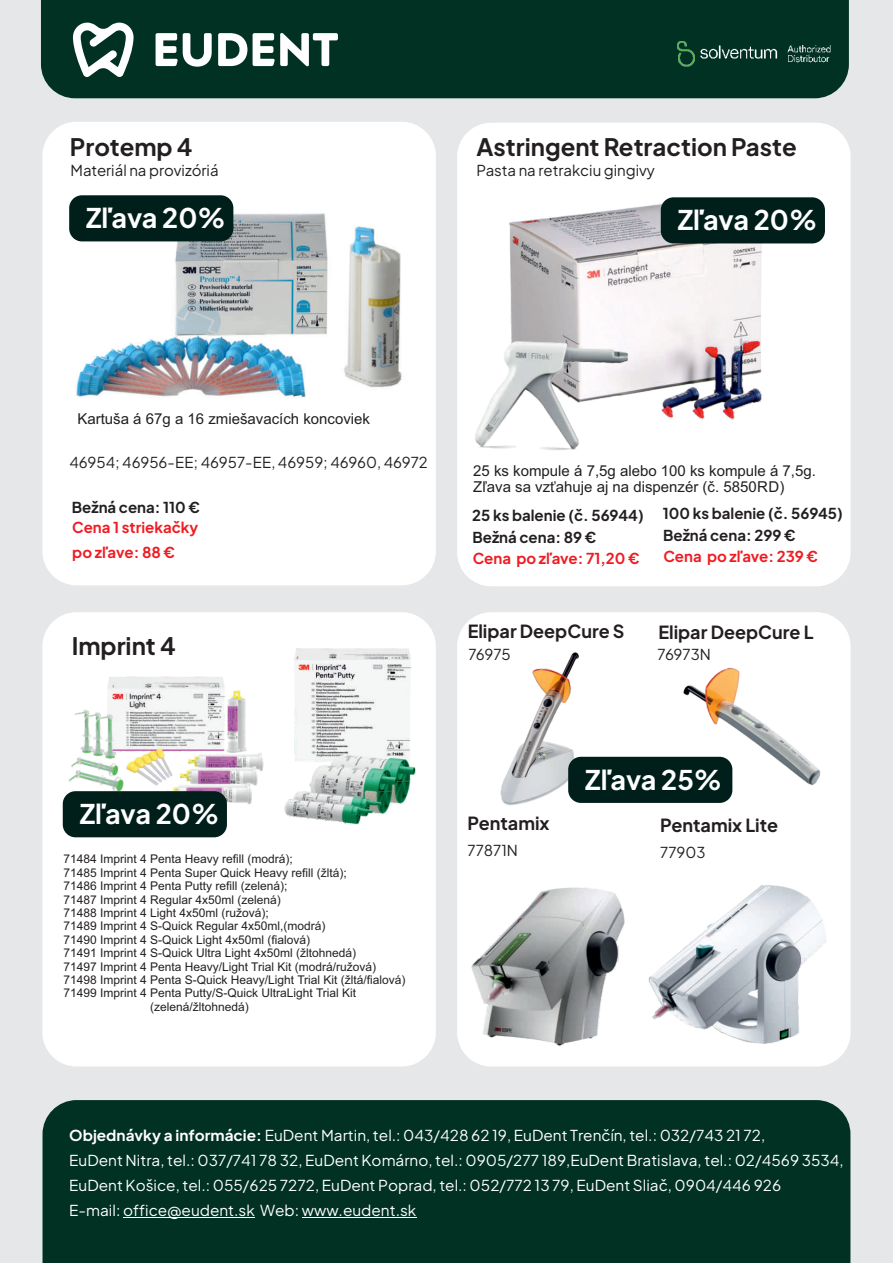
<style>
.page{position:relative;width:893px;height:1263px;background:#e6e7e9}
.page>*{position:absolute;margin:0;border:0;box-sizing:border-box;transform-origin:0 0}
.t1{font:27px "Plus Jakarta Sans";letter-spacing:-.01em;color:#fff}
.t2{font:24px "Plus Jakarta Sans";color:#231f20}
.t3{font:18px "Plus Jakarta Sans";color:#231f20}
.t4{font:15px/24.8px "Plus Jakarta Sans";color:#fff}
.t5{font:15px "Plus Jakarta Sans";color:#231f20}
.t6{font:15px/16.8px "Arial";color:#231f20}
.t7{font:15px/24.8px "Plus Jakarta Sans";color:#ee1d23}
.t8{font:12px "Arial";color:#231f20}
</style>
<div class="page">
<div style="left:43px;top:1100px;width:807px;height:163px;background:#003123"></div>
<div style="left:42px;top:122px;width:394px;height:463px;background:#fff;border-radius:34px"></div>
<div style="left:457px;top:123px;width:394px;height:463px;background:#fff;border-radius:34px"></div>
<div style="left:42px;top:612px;width:394px;height:454px;background:#fff;border-radius:34px"></div>
<div style="left:457px;top:612px;width:394px;height:454px;background:#fff;border-radius:34px"></div>
<hr style="left:123px;top:1217px;width:132px;height:1px;background:#fff">
<hr style="left:302px;top:1217px;width:114px;height:1px;background:#fff">
<img style="left:471px;top:887px;width:153px;height:159px">
<img style="left:677px;top:667px;width:144px;height:136px">
<img style="left:500px;top:651px;width:84px;height:155px">
<img style="left:69px;top:201px;width:333px;height:197px">
<img style="left:509px;top:197px;width:258px;height:223px">
<img style="left:475px;top:319px;width:191px;height:131px">
<img style="left:62px;top:676px;width:202px;height:133px">
<img style="left:284px;top:648px;width:132px;height:177px">
<div style="left:41px;top:0;width:808px;height:98px;background:#003123"></div>
<svg style="left:73px;top:23px;width:61px;height:54px;background:#7c958e"></svg>
<svg style="left:156px;top:33px;width:56px;height:34px;background:#90a59f"></svg>
<svg style="left:218px;top:33px;width:29px;height:33px"></svg>
<svg style="left:253px;top:33px;width:85px;height:33px;background:#89a099"></svg>
<img style="left:677px;top:41px;width:153px;height:25px">
<div style="left:69px;top:195px;width:164px;height:46px;background:#001e1a;border-radius:13px"></div>
<div style="left:661px;top:197px;width:164px;height:46px;background:#001e1a;border-radius:13px"></div>
<div style="left:568px;top:757px;width:164px;height:46px;background:#001e1a;border-radius:13px"></div>
<div style="left:63px;top:791px;width:164px;height:46px;background:#001e1a;border-radius:13px"></div>
<img style="left:648px;top:885px;width:179px;height:158px">
<h2 class="t2" style="left:70px;top:131px;width:124px">Protemp 4</h2>
<h2 class="t2" style="left:476px;top:131px;width:322px">Astringent Retraction Paste</h2>
<p class="t5" style="left:71px;top:160px;width:150px">Materiál na provizóriá</p>
<p class="t5" style="left:477px;top:161px;width:180px">Pasta na retrakciu gingivy</p>
<h1 class="t1" style="left:86px;top:200px;width:141px">Zľava 20%</h1>
<h1 class="t1" style="left:678px;top:202px;width:141px">Zľava 20%</h1>
<p class="t6" style="left:77px;top:412px;width:294px">Kartuša á 67g a 16 zmiešavacích koncoviek</p>
<p class="t5" style="left:69px;top:453px;width:360px">46954; 46956-EE; 46957-EE, 46959; 46960, 46972</p>
<p class="t5" style="left:72px;top:497px;width:130px">Bežná cena: 110 €</p>
<p class="t7" style="left:72px;top:515px;width:128px">Cena 1 striekačky po zľave: 88 €</p>
<h2 class="t2" style="left:72px;top:630px;width:106px">Imprint 4</h2>
<p class="t6" style="left:473px;top:463px;width:344px">25 ks kompule á 7,5g alebo 100 ks kompule á 7,5g.<br>Zľava sa vzťahuje aj na dispenzér (č. 5850RD)</p>
<p class="t5" style="left:472px;top:505px;width:173px">25 ks balenie (č. 56944)</p>
<p class="t5" style="left:663px;top:504px;width:181px">100 ks balenie (č. 56945)</p>
<p class="t5" style="left:472px;top:528px;width:125px">Bežná cena: 89 €</p>
<p class="t5" style="left:663px;top:526px;width:134px">Bežná cena: 299 €</p>
<p class="t7" style="left:473px;top:545px;width:168px">Cena po zľave: 71,20 €</p>
<p class="t7" style="left:663px;top:544px;width:156px">Cena po zľave: 239 €</p>
<h3 class="t3" style="left:468px;top:619px;width:158px">Elipar DeepCure S</h3>
<p class="t5" style="left:468px;top:644px;width:44px">76975</p>
<h3 class="t3" style="left:658px;top:620px;width:157px">Elipar DeepCure L</h3>
<p class="t5" style="left:658px;top:644px;width:55px">76973N</p>
<h1 class="t1" style="left:80px;top:796px;width:141px">Zľava 20%</h1>
<p class="t8" style="left:63px;top:854px;width:231px">71484 Imprint 4 Penta Heavy refill (modrá);</p>
<p class="t8" style="left:63px;top:868px;width:285px">71485 Imprint 4 Penta Super Quick Heavy refill (žltá);</p>
<p class="t8" style="left:63px;top:881px;width:226px">71486 Imprint 4 Penta Putty refill (zelená);</p>
<p class="t8" style="left:63px;top:895px;width:219px">71487 Imprint 4 Regular 4x50ml (zelená)</p>
<p class="t8" style="left:63px;top:908px;width:207px">71488 Imprint 4 Light 4x50ml (ružová);</p>
<p class="t8" style="left:63px;top:922px;width:264px">71489 Imprint 4 S-Quick Regular 4x50ml,(modrá)</p>
<p class="t8" style="left:63px;top:935px;width:248px">71490 Imprint 4 S-Quick Light 4x50ml (fialová)</p>
<p class="t8" style="left:63px;top:948px;width:294px">71491 Imprint 4 S-Quick Ultra Light 4x50ml (žltohnedá)</p>
<p class="t8" style="left:63px;top:962px;width:314px">71497 Imprint 4 Penta Heavy/Light Trial Kit (modrá/ružová)</p>
<p class="t8" style="left:63px;top:975px;width:344px">71498 Imprint 4 Penta S-Quick Heavy/Light Trial Kit (žltá/fialová)</p>
<p class="t8" style="left:63px;top:989px;width:294px">71499 Imprint 4 Penta Putty/S-Quick UltraLight Trial Kit</p>
<p class="t8" style="left:150px;top:1002px;width:100px">(zelená/žltohnedá)</p>
<h3 class="t3" style="left:467px;top:811px;width:84px">Pentamix</h3>
<p class="t5" style="left:467px;top:840px;width:52px">77871N</p>
<h1 class="t1" style="left:585px;top:762px;width:138px">Zľava 25%</h1>
<h3 class="t3" style="left:660px;top:813px;width:119px">Pentamix Lite</h3>
<p class="t5" style="left:660px;top:842px;width:47px">77903</p>
<p class="t4" style="left:69px;top:1123px;width:776px">Objednávky a informácie: EuDent Martin, tel.: 043/428 62 19, EuDent Trenčín, tel.: 032/743 21 72,<br>EuDent Nitra, tel.: 037/741 78 32, EuDent Komárno, tel.: 0905/277 189,EuDent Bratislava, tel.: 02/4569 3534, EuDent Košice, tel.: 055/625 7272, EuDent Poprad, tel.: 052/772 13 79, EuDent Sliač, 0904/446 926<br>E-mail: office@eudent.sk Web: www.eudent.sk</p>
</div>
